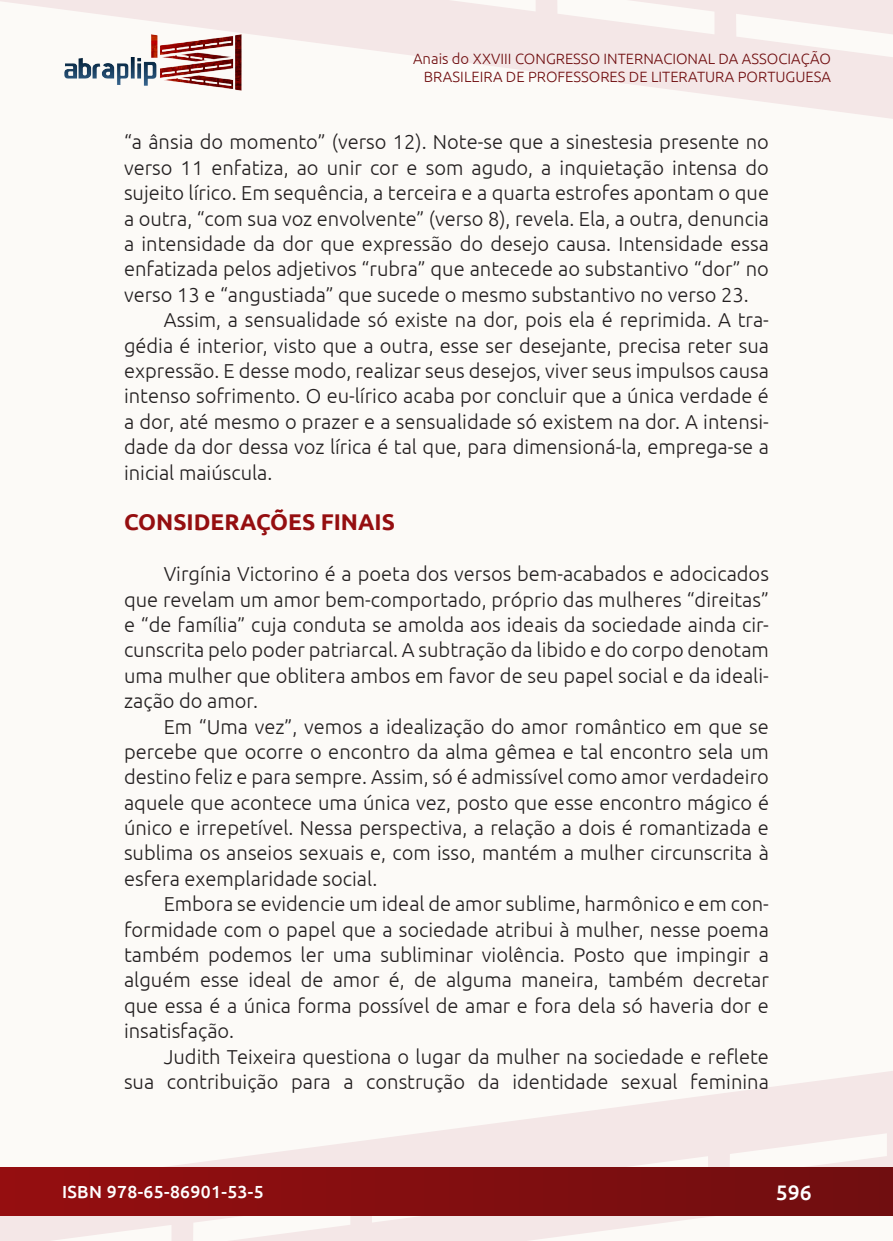
<style>
.page{position:relative;width:893px;height:1241px;background:#fff}
.page>*{position:absolute;margin:0;border:0;box-sizing:border-box;transform-origin:0 0}
._8_SUBTÍTULO{font:700 22.75px "Ubuntu";color:#950e10}
.t1{font:500 21px "Ubuntu";color:#fff}
._7_CORPO{font:300 20.12px/25.4px "Ubuntu";color:#231f20;text-align:justify}
.t2{font:500 17.5px "Ubuntu";letter-spacing:.02em;color:#fff}
.t3{font:300 14.88px/17.8px "Ubuntu";color:#700e10;text-align:right}
</style>
<div class="page">
<div style="left:0;top:0;width:893px;height:1240px;background:#fcfaf7"></div>
<svg style="left:0;top:1071px;width:893px;height:169px"></svg>
<svg style="left:0;top:0;width:893px;height:119px"></svg>
<div style="left:1px;top:1167px;width:891px;height:47px;background:linear-gradient(to right,#950e10,#700e10)"></div>
<img style="left:62px;top:31px;width:182px;height:62px">
<p class="t3" style="left:413px;top:49px;width:419px">Anais do XXVIII CONGRESSO INTERNACIONAL DA ASSOCIAÇÃO<br>BRASILEIRA DE PROFESSORES DE LITERATURA PORTUGUESA</p>
<p class="_7_CORPO" style="left:124px;top:129px;width:646px">“a ânsia do momento” (verso 12). Note-se que a sinestesia presente no verso 11 enfatiza, ao unir cor e som agudo, a inquietação intensa do sujeito lírico. Em sequência, a terceira e a quarta estrofes apontam o que a outra, “com sua voz envolvente” (verso 8), revela. Ela, a outra, denuncia a intensidade da dor que expressão do desejo causa. Intensidade essa enfatizada pelos adjetivos “rubra” que antecede ao substantivo “dor” no verso 13 e “angustiada” que sucede o mesmo substantivo no verso 23.</p>
<p class="_7_CORPO" style="left:124px;top:307px;width:646px;text-indent:40px">Assim, a sensualidade só existe na dor, pois ela é reprimida. A tra&shy;gédia é interior, visto que a outra, esse ser desejante, precisa reter sua expressão. E desse modo, realizar seus desejos, viver seus impulsos causa intenso sofrimento. O eu-lírico acaba por concluir que a única verdade é a dor, até mesmo o prazer e a sensualidade só existem na dor. A intensi&shy;dade da dor dessa voz lírica é tal que, para dimensioná-la, emprega-se a inicial maiúscula.</p>
<p class="_8_SUBTÍTULO" style="left:124px;top:508px;width:272px">CONSIDERAÇÕES FINAIS</p>
<p class="_7_CORPO" style="left:124px;top:560px;width:646px;text-indent:40px">Virgínia Victorino é a poeta dos versos bem-acabados e adocicados que revelam um amor bem-comportado, próprio das mulheres “direitas” e “de família” cuja conduta se amolda aos ideais da sociedade ainda cir&shy;cunscrita pelo poder patriarcal. A subtração da libido e do corpo denotam uma mulher que oblitera ambos em favor de seu papel social e da ideali&shy;zação do amor.</p>
<p class="_7_CORPO" style="left:124px;top:713px;width:646px;text-indent:40px">Em “Uma vez”, vemos a idealização do amor romântico em que se percebe que ocorre o encontro da alma gêmea e tal encontro sela um destino feliz e para sempre. Assim, só é admissível como amor verdadeiro aquele que acontece uma única vez, posto que esse encontro mágico é único e irrepetível. Nessa perspectiva, a relação a dois é romantizada e sublima os anseios sexuais e, com isso, mantém a mulher circunscrita à esfera exemplaridade social.</p>
<p class="_7_CORPO" style="left:124px;top:890px;width:646px;text-indent:40px">Embora se evidencie um ideal de amor sublime, harmônico e em con&shy;formidade com o papel que a sociedade atribui à mulher, nesse poema também podemos ler uma subliminar violência. Posto que impingir a alguém esse ideal de amor é, de alguma maneira, também decretar que essa é a única forma possível de amar e fora dela só haveria dor e insatisfação.</p>
<p class="_7_CORPO" style="left:124px;top:1043px;width:646px;text-align:right">Judith Teixeira questiona o lugar da mulher na sociedade e reflete<br>sua contribuição para a construção da identidade sexual feminina</p>
<p class="t2" style="left:62px;top:1180px;width:203px">ISBN 978-65-86901-53-5</p>
<p class="t1" style="left:776px;top:1178px;width:37px">596</p>
</div>
